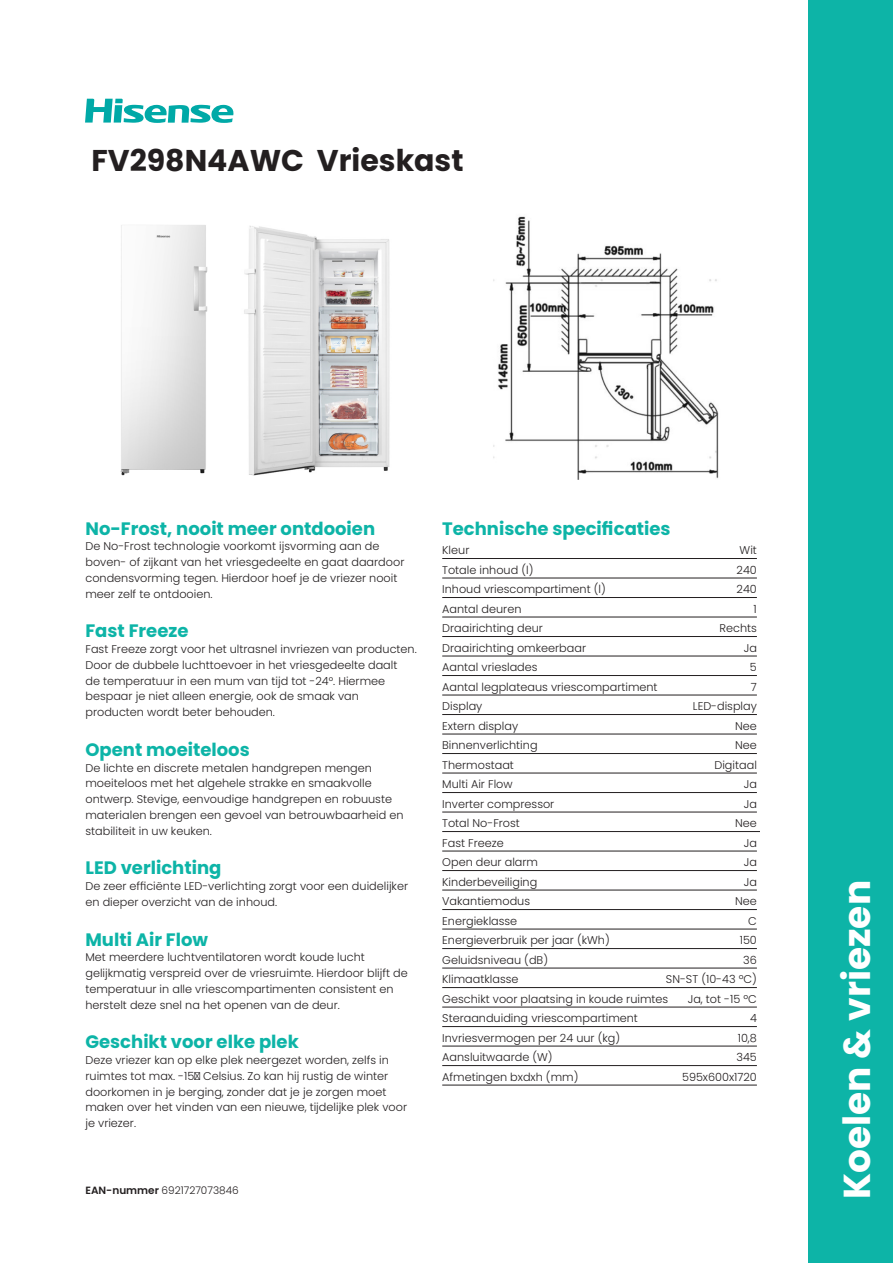
<style>
.page{position:relative;width:893px;height:1263px;background:#fff}
.page>*{position:absolute;margin:0;border:0;box-sizing:border-box;transform-origin:0 0}
.t1{font:700 37.5px "Poppins";color:#fff}
.Typenummer_Hisense{font:700 30px "Poppins";color:#231f20}
.Hisense_tussenkop_12_16{font:700 18px "Poppins";color:#0db4a7}
.Hisense_USP_7_5__10_5{font:300 11.25px/15.8px "Poppins";color:#231f20}
.Hisense_technische_specs_8_13{font:300 11.25px "Poppins";color:#231f20}
.Hisense_programma_s_7_5_10_5{font:300 10.5px "Poppins";color:#231f20}
.s1{font-weight:600}
</style>
<div class="page">
<div style="left:808px;top:0;width:85px;height:1263px;background:#0db4a7"></div>
<svg style="left:85px;top:99px;width:149px;height:24px"></svg>
<img style="left:120px;top:225px;width:88px;height:251px">
<img style="left:244px;top:226px;width:146px;height:250px">
<img style="left:493px;top:216px;width:226px;height:264px">
<hr style="left:442px;top:558px;width:315px;height:1px;background:#231f20">
<hr style="left:442px;top:578px;width:315px;height:1px;background:#231f20">
<hr style="left:442px;top:597px;width:315px;height:1px;background:#231f20">
<hr style="left:442px;top:617px;width:315px;height:1px;background:#231f20">
<hr style="left:442px;top:636px;width:315px;height:1px;background:#231f20">
<hr style="left:442px;top:656px;width:315px;height:1px;background:#231f20">
<hr style="left:442px;top:675px;width:315px;height:1px;background:#231f20">
<hr style="left:442px;top:695px;width:315px;height:1px;background:#231f20">
<hr style="left:442px;top:714px;width:315px;height:1px;background:#231f20">
<hr style="left:442px;top:734px;width:315px;height:1px;background:#231f20">
<hr style="left:442px;top:753px;width:315px;height:1px;background:#231f20">
<hr style="left:442px;top:773px;width:315px;height:1px;background:#231f20">
<hr style="left:442px;top:792px;width:315px;height:1px;background:#231f20">
<hr style="left:442px;top:812px;width:315px;height:1px;background:#231f20">
<hr style="left:442px;top:831px;width:318px;height:1px;background:#231f20">
<hr style="left:442px;top:851px;width:315px;height:1px;background:#231f20">
<hr style="left:442px;top:870px;width:315px;height:1px;background:#231f20">
<hr style="left:442px;top:890px;width:315px;height:1px;background:#231f20">
<hr style="left:442px;top:909px;width:315px;height:1px;background:#231f20">
<hr style="left:442px;top:929px;width:315px;height:1px;background:#231f20">
<hr style="left:442px;top:948px;width:315px;height:1px;background:#231f20">
<hr style="left:442px;top:968px;width:315px;height:1px;background:#231f20">
<hr style="left:442px;top:987px;width:315px;height:1px;background:#231f20">
<hr style="left:442px;top:1007px;width:315px;height:1px;background:#231f20">
<hr style="left:442px;top:1026px;width:315px;height:1px;background:#231f20">
<hr style="left:442px;top:1046px;width:315px;height:1px;background:#231f20">
<hr style="left:442px;top:1065px;width:315px;height:1px;background:#231f20">
<hr style="left:442px;top:1085px;width:315px;height:1px;background:#231f20">
<p class="Typenummer_Hisense" style="left:91px;top:143px;width:374px">FV298N4AWC Vrieskast</p>
<p class="Hisense_tussenkop_12_16" style="left:85px;top:518px;width:291px">No-Frost, nooit meer ontdooien</p>
<p class="Hisense_USP_7_5__10_5" style="left:85px;top:538px;width:320px">De No-Frost technologie voorkomt ijsvorming aan de boven- of zijkant van het vriesgedeelte en gaat daardoor condensvorming tegen. Hierdoor hoef je de vriezer nooit meer zelf te ontdooien.</p>
<p class="Hisense_tussenkop_12_16" style="left:85px;top:620px;width:104px">Fast Freeze</p>
<p class="Hisense_USP_7_5__10_5" style="left:85px;top:641px;width:333px">Fast Freeze zorgt voor het ultrasnel invriezen van producten.<br>Door de dubbele luchttoevoer in het vriesgedeelte daalt<br>de temperatuur in een mum van tijd tot -24°. Hiermee bespaar je niet alleen energie, ook de smaak van producten wordt beter behouden.</p>
<p class="Hisense_tussenkop_12_16" style="left:85px;top:739px;width:166px">Opent moeiteloos</p>
<p class="Hisense_USP_7_5__10_5" style="left:85px;top:760px;width:319px">De lichte en discrete metalen handgrepen mengen moeiteloos met het algehele strakke en smaakvolle ontwerp. Stevige, eenvoudige handgrepen en robuuste materialen brengen een gevoel van betrouwbaarheid en stabiliteit in uw keuken.</p>
<p class="Hisense_tussenkop_12_16" style="left:85px;top:857px;width:137px">LED verlichting</p>
<p class="Hisense_USP_7_5__10_5" style="left:85px;top:878px;width:324px">De zeer efficiënte LED-verlichting zorgt voor een duidelijker en dieper overzicht van de inhoud.</p>
<p class="Hisense_tussenkop_12_16" style="left:85px;top:929px;width:124px">Multi Air Flow</p>
<p class="Hisense_USP_7_5__10_5" style="left:85px;top:949px;width:324px">Met meerdere luchtventilatoren wordt koude lucht gelijkmatig verspreid over de vriesruimte. Hierdoor blijft de temperatuur in alle vriescompartimenten consistent en herstelt deze snel na het openen van de deur.</p>
<p class="Hisense_tussenkop_12_16" style="left:85px;top:1031px;width:215px">Geschikt voor elke plek</p>
<p class="Hisense_USP_7_5__10_5" style="left:85px;top:1052px;width:323px">Deze vriezer kan op elke plek neergezet worden, zelfs in ruimtes tot max. -15⁰ Celsius. Zo kan hij rustig de winter doorkomen in je berging, zonder dat je je zorgen moet maken over het vinden van een nieuwe, tijdelijke plek voor je vriezer.</p>
<p class="Hisense_programma_s_7_5_10_5" style="left:85px;top:1184px;width:155px"><span class="s1">EAN-nummer</span> 6921727073846</p>
<p class="Hisense_tussenkop_12_16" style="left:442px;top:518px;width:230px">Technische specificaties</p>
<p class="Hisense_technische_specs_8_13" style="left:442px;top:543px;width:29px">Kleur</p>
<p class="Hisense_technische_specs_8_13" style="left:740px;top:543px;width:19px">Wit</p>
<p class="Hisense_technische_specs_8_13" style="left:442px;top:563px;width:93px">Totale inhoud (l)</p>
<p class="Hisense_technische_specs_8_13" style="left:737px;top:563px;width:22px">240</p>
<p class="Hisense_technische_specs_8_13" style="left:442px;top:582px;width:165px">Inhoud vriescompartiment (l)</p>
<p class="Hisense_technische_specs_8_13" style="left:737px;top:582px;width:22px">240</p>
<p class="Hisense_technische_specs_8_13" style="left:442px;top:602px;width:81px">Aantal deuren</p>
<p class="Hisense_technische_specs_8_13" style="left:754px;top:602px;width:5px">1</p>
<p class="Hisense_technische_specs_8_13" style="left:442px;top:621px;width:102px">Draairichting deur</p>
<p class="Hisense_technische_specs_8_13" style="left:719px;top:621px;width:39px">Rechts</p>
<p class="Hisense_technische_specs_8_13" style="left:442px;top:641px;width:145px">Draairichting omkeerbaar</p>
<p class="Hisense_technische_specs_8_13" style="left:744px;top:641px;width:15px">Ja</p>
<p class="Hisense_technische_specs_8_13" style="left:442px;top:660px;width:97px">Aantal vrieslades</p>
<p class="Hisense_technische_specs_8_13" style="left:750px;top:660px;width:8px">5</p>
<p class="Hisense_technische_specs_8_13" style="left:442px;top:680px;width:217px">Aantal legplateaus vriescompartiment</p>
<p class="Hisense_technische_specs_8_13" style="left:751px;top:680px;width:7px">7</p>
<p class="Hisense_technische_specs_8_13" style="left:442px;top:699px;width:42px">Display</p>
<p class="Hisense_technische_specs_8_13" style="left:693px;top:699px;width:65px">LED-display</p>
<p class="Hisense_technische_specs_8_13" style="left:442px;top:719px;width:77px">Extern display</p>
<p class="Hisense_technische_specs_8_13" style="left:735px;top:719px;width:23px">Nee</p>
<p class="Hisense_technische_specs_8_13" style="left:442px;top:738px;width:97px">Binnenverlichting</p>
<p class="Hisense_technische_specs_8_13" style="left:735px;top:738px;width:23px">Nee</p>
<p class="Hisense_technische_specs_8_13" style="left:442px;top:758px;width:73px">Thermostaat</p>
<p class="Hisense_technische_specs_8_13" style="left:714px;top:758px;width:44px">Digitaal</p>
<p class="Hisense_technische_specs_8_13" style="left:442px;top:777px;width:72px">Multi Air Flow</p>
<p class="Hisense_technische_specs_8_13" style="left:744px;top:777px;width:15px">Ja</p>
<p class="Hisense_technische_specs_8_13" style="left:442px;top:797px;width:114px">Inverter compressor</p>
<p class="Hisense_technische_specs_8_13" style="left:744px;top:797px;width:15px">Ja</p>
<p class="Hisense_technische_specs_8_13" style="left:442px;top:816px;width:79px">Total No-Frost</p>
<p class="Hisense_technische_specs_8_13" style="left:735px;top:816px;width:23px">Nee</p>
<p class="Hisense_technische_specs_8_13" style="left:442px;top:836px;width:63px">Fast Freeze</p>
<p class="Hisense_technische_specs_8_13" style="left:744px;top:836px;width:15px">Ja</p>
<p class="Hisense_technische_specs_8_13" style="left:442px;top:855px;width:97px">Open deur alarm</p>
<p class="Hisense_technische_specs_8_13" style="left:744px;top:855px;width:15px">Ja</p>
<p class="Hisense_technische_specs_8_13" style="left:442px;top:875px;width:97px">Kinderbeveiliging</p>
<p class="Hisense_technische_specs_8_13" style="left:744px;top:875px;width:15px">Ja</p>
<p class="Hisense_technische_specs_8_13" style="left:442px;top:894px;width:89px">Vakantiemodus</p>
<p class="Hisense_technische_specs_8_13" style="left:735px;top:894px;width:23px">Nee</p>
<p class="Hisense_technische_specs_8_13" style="left:442px;top:914px;width:77px">Energieklasse</p>
<p class="Hisense_technische_specs_8_13" style="left:748px;top:914px;width:10px">C</p>
<p class="Hisense_technische_specs_8_13" style="left:442px;top:933px;width:169px">Energieverbruik per jaar (kWh)</p>
<p class="Hisense_technische_specs_8_13" style="left:740px;top:933px;width:19px">150</p>
<p class="Hisense_technische_specs_8_13" style="left:442px;top:953px;width:107px">Geluidsniveau (dB)</p>
<p class="Hisense_technische_specs_8_13" style="left:743px;top:953px;width:15px">36</p>
<p class="Hisense_technische_specs_8_13" style="left:442px;top:972px;width:78px">Klimaatklasse</p>
<p class="Hisense_technische_specs_8_13" style="left:666px;top:972px;width:92px">SN-ST (10-43 ºC)</p>
<p class="Hisense_technische_specs_8_13" style="left:442px;top:992px;width:228px">Geschikt voor plaatsing in koude ruimtes</p>
<p class="Hisense_technische_specs_8_13" style="left:688px;top:992px;width:71px">Ja, tot -15 ºC</p>
<p class="Hisense_technische_specs_8_13" style="left:442px;top:1011px;width:197px">Steraanduiding vriescompartiment</p>
<p class="Hisense_technische_specs_8_13" style="left:750px;top:1011px;width:8px">4</p>
<p class="Hisense_technische_specs_8_13" style="left:442px;top:1031px;width:179px">Invriesvermogen per 24 uur (kg)</p>
<p class="Hisense_technische_specs_8_13" style="left:738px;top:1031px;width:21px">10,8</p>
<p class="Hisense_technische_specs_8_13" style="left:442px;top:1050px;width:112px">Aansluitwaarde (W)</p>
<p class="Hisense_technische_specs_8_13" style="left:736px;top:1050px;width:22px">345</p>
<p class="Hisense_technische_specs_8_13" style="left:442px;top:1070px;width:138px">Afmetingen bxdxh (mm)</p>
<p class="Hisense_technische_specs_8_13" style="left:682px;top:1070px;width:76px">595x600x1720</p>
<h1 class="t1" style="left:835px;top:1199px;width:321px;rotate:-90deg">Koelen &amp; vriezen</h1>
</div>
